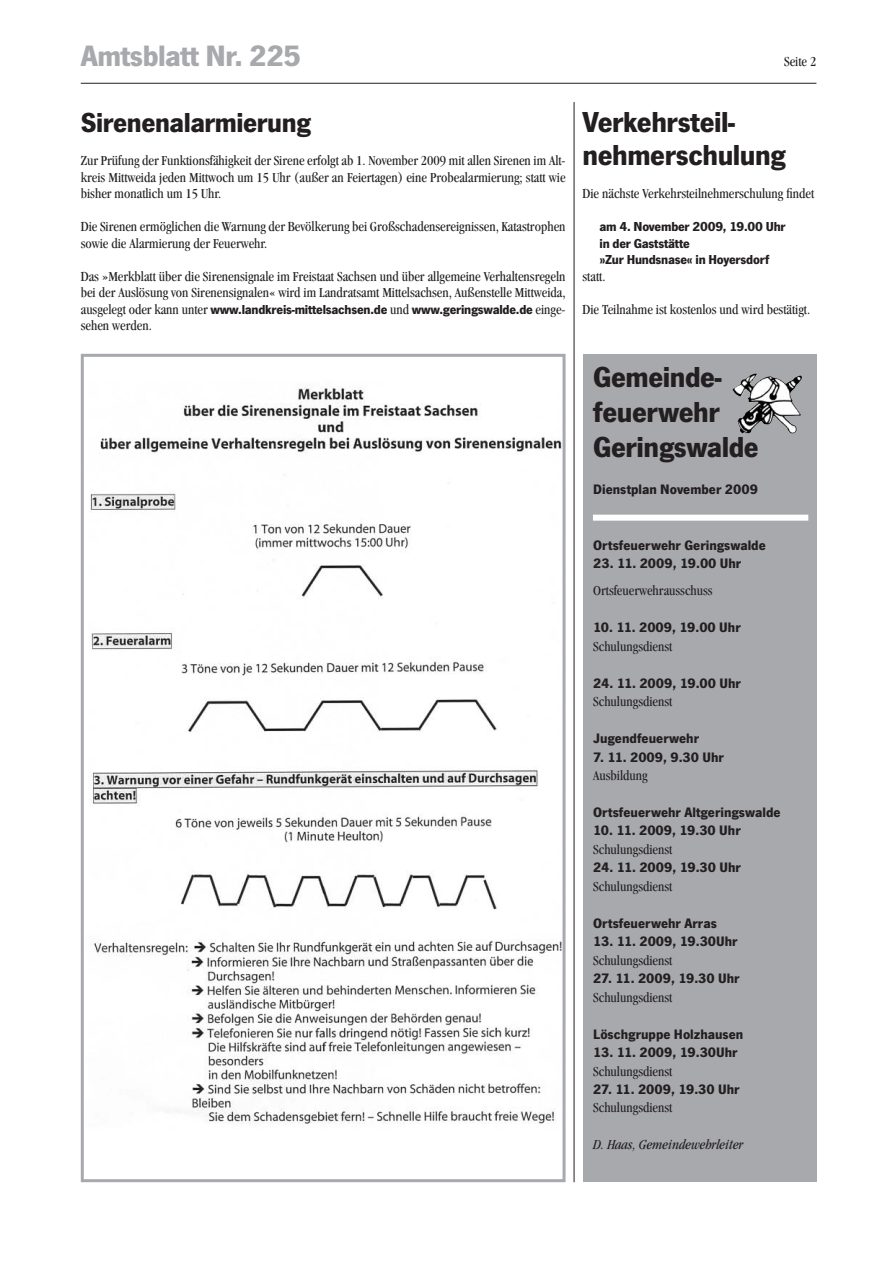
<style>
.page{position:relative;width:893px;height:1263px;background:#fff}
.page>*{position:absolute;margin:0;border:0;box-sizing:border-box;transform-origin:0 0}
.t1{font:700 30.6px "News Got T";letter-spacing:-.015em;color:#a8a9ad}
.t2{font:700 30px/35px "News Got T";letter-spacing:-.015em;color:#231f20}
.t3{font:700 28.5px "News Got T";letter-spacing:-.015em;color:#231f20}
.t4{font:condensed 14.25px/16.5px "Garamond";color:#231f20}
.t5{font:700 14.25px "News Got T";color:#231f20}
.t6{font:italic condensed 14.25px "Garamond";color:#231f20}
.t7{font:700 13.5px/16.5px "News Got T";letter-spacing:-.015em;color:#231f20}
.s1{font-family:"Garamond";font-weight:400;font-stretch:condensed;font-size:14.25px}
</style>
<div class="page">
<hr style="left:81px;top:83px;width:735px;height:1px;background:#231f20">
<hr style="left:574px;top:102px;width:1px;height:1080px;background:#231f20">
<div style="left:583px;top:354px;width:233px;height:828px;background:#a8a9ad"></div>
<div style="left:593px;top:515px;width:215px;height:6px;background:#fff"></div>
<img style="left:733px;top:373px;width:69px;height:61px">
<img style="left:90px;top:388px;width:472px;height:736px">
<div style="left:81px;top:354px;width:485px;height:828px;border:3px solid #a8a9ad"></div>
<h1 class="t1" style="left:81px;top:38px;width:222px">Amtsblatt Nr. 225</h1>
<p class="t4" style="left:784px;top:54px;width:34px">Seite 2</p>
<h3 class="t3" style="left:81px;top:105px;width:232px">Sirenenalarmierung</h3>
<p class="t4" style="left:81px;top:153px;width:486px;text-align:justify">Zur Prüfung der Funktionsfähigkeit der Sirene erfolgt ab 1. November 2009 mit allen Sirenen im Alt&shy;kreis Mittweida jeden Mittwoch um 15 Uhr (außer an Feiertagen) eine Probealarmierung; statt wie bisher monatlich um 15 Uhr.</p>
<p class="t4" style="left:81px;top:219px;width:486px">Die Sirenen ermöglichen die Warnung der Bevölkerung bei Großschadensereignissen, Katastrophen sowie die Alarmierung der Feuerwehr.</p>
<p class="t4" style="left:81px;top:269px;width:486px">Das »Merkblatt über die Sirenensignale im Freistaat Sachsen und über allgemeine Verhaltensregeln bei der Auslösung von Sirenensignalen« wird im Landratsamt Mittelsachsen, Außenstelle Mittweida,</p>
<p class="t7" style="left:81px;top:301px;width:486px"><span class="s1">ausgelegt oder kann unter</span> www.landkreis-mittelsachsen.de <span class="s1">und</span> www.geringswalde.de <span class="s1">einge-</span></p>
<p class="t4" style="left:81px;top:318px;width:73px">sehen werden.</p>
<h2 class="t2" style="left:583px;top:105px;width:205px;line-height:33px">Verkehrsteil&shy;nehmerschulung</h2>
<p class="t4" style="left:583px;top:186px;width:233px">Die nächste Verkehrsteilnehmerschulung findet</p>
<p class="t7" style="left:600px;top:218px;width:188px">am 4. November 2009, 19.00 Uhr in der Gaststätte<br>»Zur Hundsnase« in Hoyersdorf</p>
<p class="t4" style="left:583px;top:269px;width:24px">statt.</p>
<p class="t4" style="left:583px;top:302px;width:229px">Die Teilnahme ist kostenlos und wird bestätigt.</p>
<h2 class="t2" style="left:593px;top:360px;width:167px">Gemeinde&shy;feuerwehr<br>Geringswalde</h2>
<p class="t5" style="left:593px;top:481px;width:166px">Dienstplan November 2009</p>
<p class="t5" style="left:593px;top:536px;width:174px">Ortsfeuerwehr Geringswalde</p>
<p class="t5" style="left:593px;top:555px;width:150px">23. 11. 2009, 19.00 Uhr</p>
<p class="t4" style="left:593px;top:583px;width:121px">Ortsfeuerwehrausschuss</p>
<p class="t5" style="left:593px;top:619px;width:149px">10. 11. 2009, 19.00 Uhr</p>
<p class="t4" style="left:593px;top:639px;width:81px">Schulungsdienst</p>
<p class="t5" style="left:593px;top:674px;width:149px">24. 11. 2009, 19.00 Uhr</p>
<p class="t4" style="left:593px;top:694px;width:81px">Schulungsdienst</p>
<p class="t5" style="left:593px;top:730px;width:107px">Jugendfeuerwehr</p>
<p class="t5" style="left:593px;top:748px;width:132px">7. 11. 2009, 9.30 Uhr</p>
<p class="t4" style="left:593px;top:768px;width:56px">Ausbildung</p>
<p class="t5" style="left:593px;top:804px;width:189px">Ortsfeuerwehr Altgeringswalde</p>
<p class="t5" style="left:593px;top:822px;width:149px">10. 11. 2009, 19.30 Uhr</p>
<p class="t4" style="left:593px;top:842px;width:81px">Schulungsdienst</p>
<p class="t5" style="left:593px;top:859px;width:149px">24. 11. 2009, 19.30 Uhr</p>
<p class="t4" style="left:593px;top:879px;width:81px">Schulungsdienst</p>
<p class="t5" style="left:593px;top:914px;width:125px">Ortsfeuerwehr Arras</p>
<p class="t5" style="left:593px;top:933px;width:146px">13. 11. 2009, 19.30Uhr</p>
<p class="t4" style="left:593px;top:953px;width:81px">Schulungsdienst</p>
<p class="t5" style="left:593px;top:970px;width:148px">27. 11. 2009, 19.30 Uhr</p>
<p class="t4" style="left:593px;top:990px;width:81px">Schulungsdienst</p>
<p class="t5" style="left:593px;top:1025px;width:152px">Löschgruppe Holzhausen</p>
<p class="t5" style="left:593px;top:1044px;width:146px">13. 11. 2009, 19.30Uhr</p>
<p class="t4" style="left:593px;top:1064px;width:81px">Schulungsdienst</p>
<p class="t5" style="left:593px;top:1081px;width:148px">27. 11. 2009, 19.30 Uhr</p>
<p class="t4" style="left:593px;top:1101px;width:81px">Schulungsdienst</p>
<p class="t6" style="left:593px;top:1139px;width:152px">D. Haas, Gemeindewehrleiter</p>
</div>
